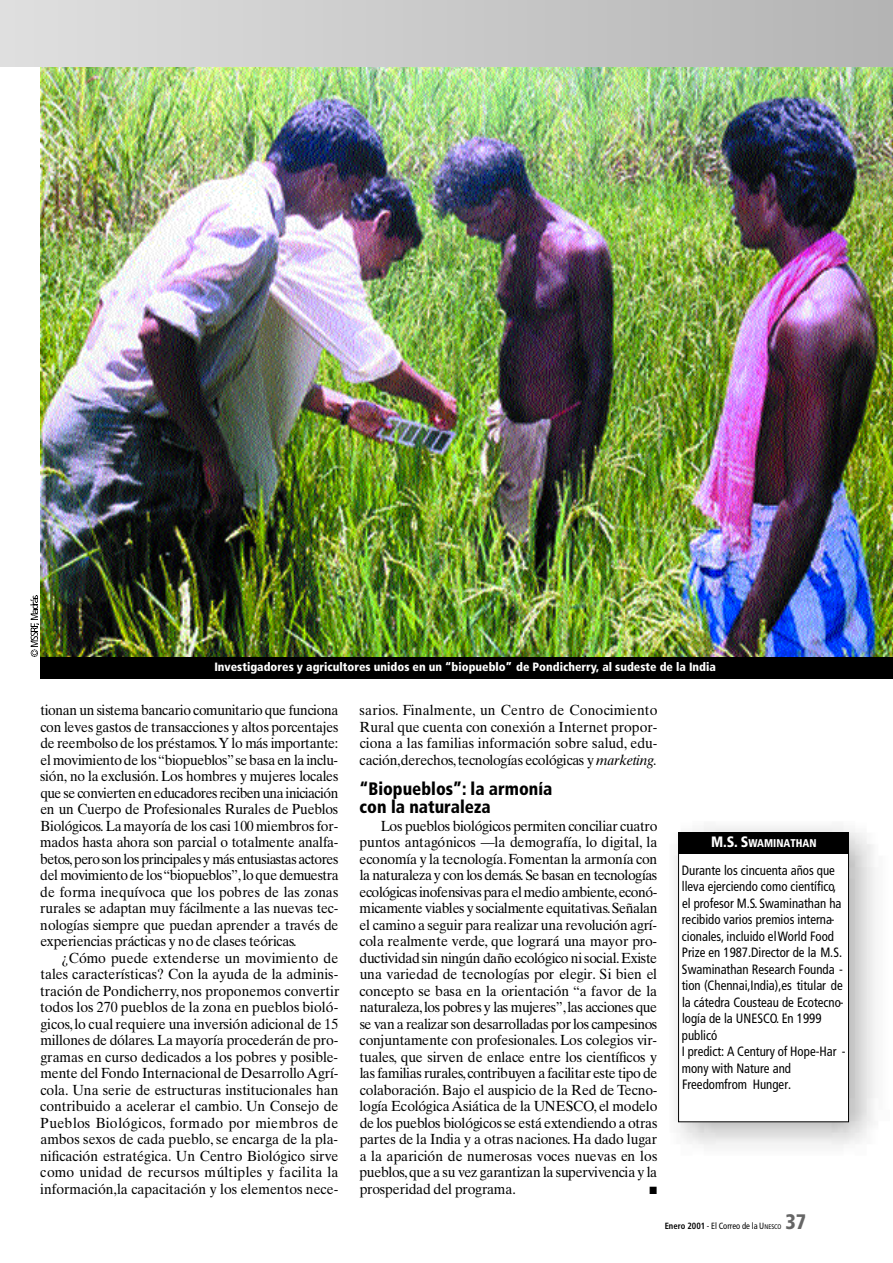
<style>
.page{position:relative;width:893px;height:1263px;background:#fff}
.page>*{position:absolute;margin:0;border:0;box-sizing:border-box;transform-origin:0 0}
.t1{font:900 condensed 21px "Frutiger";color:#666;scale:.95 1}
.t2{font:900 condensed 18px/18px "Frutiger";color:#000;scale:.95 1}
.t3{font:14.7px/16.5px "Times Ten";color:#000;text-align:justify;scale:.95 1}
.t4{font:14.7px/16.5px "Times Ten";color:#000;text-align:justify;scale:.94 1}
.t5{font:condensed 13.5px/16.5px "Frutiger";color:#000;scale:.95 1}
.t6{font:900 condensed 12px "Frutiger";color:#fff}
.t7{font:900 condensed 11.25px "Frutiger";color:#fff;scale:.95 1}
.t8{font:10.5px "Zapf Dingbats";color:#000;scale:.95 1}
.t9{font:condensed 9px "Frutiger";color:#000;scale:.95 1}
.s1{font-style:italic}
.s2{font-size:15px}
.s3{font-weight:700}
.s4{font-size:6.75px}
</style>
<div class="page">
<img style="left:674px;top:826px;width:201px;height:320px">
<svg style="left:30px;top:596px;width:9px;height:60px"></svg>
<img style="left:40px;top:67px;width:852px;height:590px">
<div style="left:678px;top:853px;width:170px;height:269px;background:#fff"></div>
<div style="left:678px;top:853px;width:170px;height:269px;border:1px solid #000"></div>
<div style="left:678px;top:832px;width:170px;height:22px;background:#000"></div>
<div style="left:40px;top:657px;width:852px;height:22px;background:#000"></div>
<p class="t6" style="left:214px;top:662px;width:503px">Investigadores y agricultores unidos en un “biopueblo” de Pondicherry, al sudeste de la India</p>
<p class="t4" style="left:40px;top:703px;width:319px">tionan un sistema bancario comunitario que funciona con leves gastos de transacciones y altos porcentajes de reembolso de los préstamos.Y lo más importante: el movimiento de los “ b i o p u e b l o s ”se basa en la inclu&shy;s i ó n , no la exclusión. Los hombres y mujeres locales que se convierten en educadores reciben una iniciación en un Cuerpo de Profesionales Rurales de Pueblos B i o l ó g i c o s. La mayoría de los casi 100 miembros for&shy;mados hasta ahora son parcial o totalmente analfa&shy;b e t o s,pero son los principales y más entusiastas actores del movimiento de los “ b i o p u e b l o s ” ,lo que demuestra de forma inequívoca que los pobres de las zonas rurales se adaptan muy fácilmente a las nuevas tec&shy;nologías siempre que puedan aprender a través de experiencias prácticas y no de clases teóricas.</p>
<p class="t3" style="left:40px;top:951px;width:316px;text-indent:21px">¿Cómo puede extenderse un movimiento de tales características? Con la ayuda de la adminis&shy;tración de Pondicherry,nos proponemos convertir todos los 270 pueblos de la zona en pueblos bioló&shy;g i c o s,lo cual requiere una inversión adicional de 15 millones de dólares. La mayoría procederán de pro&shy;gramas en curso dedicados a los pobres y posible&shy;mente del Fondo Internacional de Desarrollo A g r í&shy;cola. Una serie de estructuras institucionales han contribuido a acelerar el cambio. Un Consejo de Pueblos Biológicos, formado por miembros de ambos sexos de cada pueblo, se encarga de la pla&shy;nificación estratégica. Un Centro Biológico sirve como unidad de recursos múltiples y facilita la información,la capacitación y los elementos nece-</p>
<p class="t3" style="left:359px;top:703px;width:315px">s a r i o s. Fi n a l m e n t e, un Centro de Conocimiento Rural que cuenta con conexión a Internet propor&shy;ciona a las familias información sobre salud, edu&shy;c a c i ó n ,d e r e c h o s,tecnologías ecológicas y <span class="s1">m a r k e t i n g.</span></p>
<p class="t2" style="left:359px;top:781px;width:204px">“Biopueblos”: la armonía con la naturaleza</p>
<p class="t3" style="left:359px;top:819px;width:315px;text-indent:21px">Los pueblos biológicos permiten conciliar cuatro puntos antagónicos —la demografía, lo digital, l a economía y la tecnología.Fomentan la armonía con la naturaleza y con los demás.Se basan en tecnologías ecológicas inofensivas para el medio ambiente,e c o n ó&shy;micamente viables y socialmente equitativas.S e ñ a l a n el camino a seguir para realizar una revolución agrí&shy;cola realmente verde, que logrará una mayor pro&shy;ductividad sin ningún daño ecológico ni social.E x i s t e una variedad de tecnologías por elegir. Si bien el concepto se basa en la orientación “a favor de la n a t u r a l e z a ,los pobres y las mujeres”,las acciones que se van a realizar son desarrolladas por los campesinos conjuntamente con profesionales. Los colegios vir&shy;t u a l e s, que sirven de enlace entre los científicos y las familias rurales,contribuyen a facilitar este tipo de c o l a b o r a c i ó n . Bajo el auspicio de la Red de Te c n o&shy;logía Ecológica Asiática de la UNESCO, el modelo de los pueblos biológicos se está extendiendo a otras partes de la India y a otras naciones. Ha dado lugar a la aparición de numerosas voces nuevas en los p u e b l o s,que a su vez garantizan la supervivencia y la prosperidad del programa.</p>
<p class="t8" style="left:649px;top:1185px;width:9px">■</p>
<p class="t7" style="left:711px;top:838px;width:113px"><span class="s2">M.S. S</span>WAMINATHAN</p>
<p class="t5" style="left:681px;top:863px;width:174px">Durante los cincuenta años que lleva ejerciendo como científico, el profesor M.S. Swaminathan ha recibido varios premios interna&shy;cionales, incluido el World Food<br>Prize en 1987.Director de la M.S.<br>Swaminathan Research Founda - tion (Chennai,India),es titular de la cátedra Cousteau de Ecotecno&shy;logía de la UNESCO. En 1999 publicó<br>I predict: A Century of Hope-Har - mony with Nature and<br>Freedomfrom Hunger.</p>
<p class="t9" style="left:664px;top:1222px;width:124px"><span class="s3">Enero 2001</span> - El Correo de la U<span class="s4">NESCO</span></p>
<h1 class="t1" style="left:785px;top:1214px;width:23px">37</h1>
</div>
